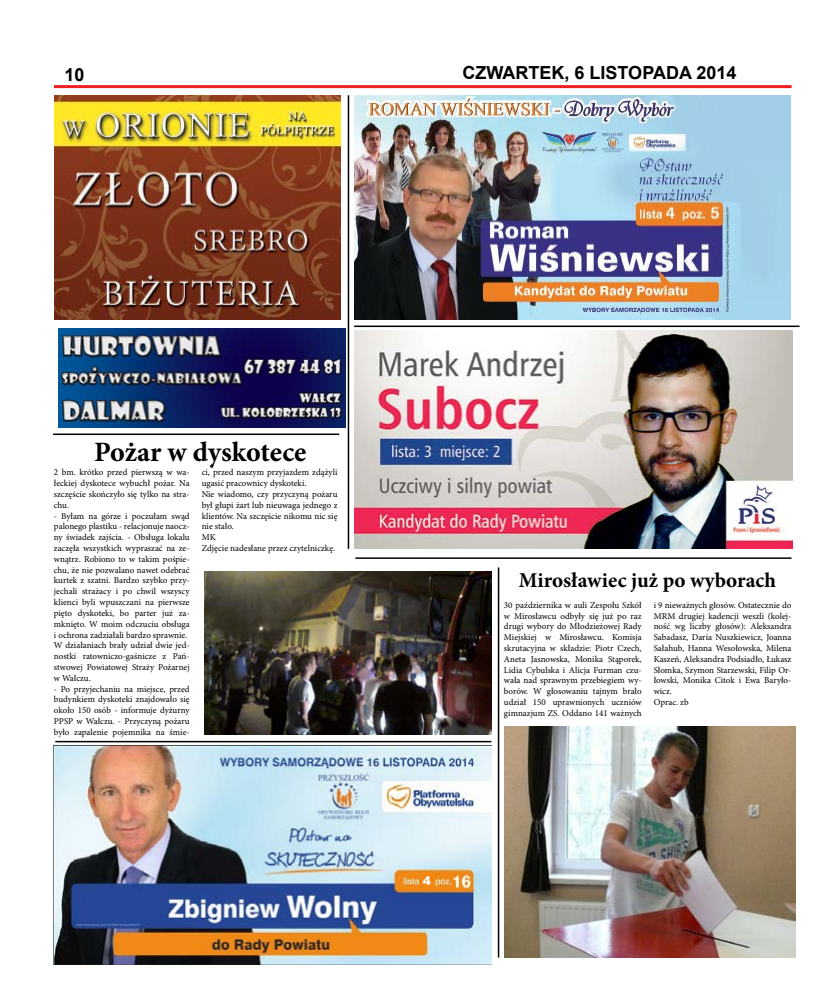
<style>
.page{position:relative;width:820px;height:993px;background:#fff}
.page>*{position:absolute;margin:0;border:0;box-sizing:border-box;transform-origin:0 0}
.t1{font:700 28px "Minion Pro";color:#000}
.t2{font:700 21.1px "Minion Pro";color:#000}
.t3{font:700 18px "Arial";color:#000}
.t4{font:900 12px "Arial";color:#fff}
.t5{font:9px/10.8px "Minion Pro";color:#000;text-align:justify}
</style>
<div class="page">
<hr style="left:54px;top:85px;width:737px;height:3px;background:#ed2124">
<hr style="left:354px;top:325px;width:445px;height:2px;background:#000">
<hr style="left:347px;top:95px;width:2px;height:453px;background:#000">
<hr style="left:53px;top:433px;width:286px;height:2px;background:#000">
<img style="left:354px;top:96px;width:436px;height:224px">
<img style="left:54px;top:96px;width:287px;height:224px">
<hr style="left:497px;top:567px;width:2px;height:390px;background:#000">
<hr style="left:355px;top:557px;width:436px;height:1px;background:#000">
<hr style="left:55px;top:740px;width:436px;height:2px;background:#000">
<img style="left:58px;top:328px;width:287px;height:100px">
<img style="left:504px;top:726px;width:291px;height:231px">
<img style="left:354px;top:330px;width:437px;height:218px">
<img style="left:54px;top:745px;width:437px;height:219px">
<img style="left:204px;top:571px;width:287px;height:163px">
<h3 class="t3" style="left:64px;top:63px;width:22px">10</h3>
<h3 class="t3" style="left:462px;top:61px;width:275px">CZWARTEK, 6 LISTOPADA 2014</h3>
<h1 class="t1" style="left:94px;top:432px;width:214px">Pożar w dyskotece</h1>
<p class="t5" style="left:54px;top:467px;width:137px">2 bm. krótko przed pierwszą w wa&shy;łeckiej dyskotece wybuchł pożar. Na szczęście skończyło się tylko na stra&shy;chu.</p>
<p class="t5" style="left:54px;top:510px;width:137px;text-align:left">- Byłam na górze i poczułam swąd palonego plastiku - relacjonuje naocz&shy;ny świadek zajścia. - Obsługa lokalu zaczęła wszystkich wypraszać na ze&shy;wnątrz. Robiono to w takim pośpie&shy;chu, że nie pozwalano nawet odebrać kurtek z szatni. Bardzo szybko przy&shy;jechali strażacy i po chwil wszyscy klienci byli wpuszczani na pierwsze pięto dyskoteki, bo parter już za&shy;mknięto. W moim odczuciu obsługa i ochrona zadziałali bardzo sprawnie.<br>W działaniach brały udział dwie jed&shy;nostki ratowniczo-gaśnicze z Pań&shy;stwowej Powiatowej Straży Pożarnej w Wałczu.</p>
<p class="t5" style="left:54px;top:683px;width:137px">- Po przyjechaniu na miejsce, przed budynkiem dyskoteki znajdowało się około 150 osób - informuje dyżurny PPSP w Wałczu. - Przyczyną pożaru było zapalenie pojemnika na śmie-</p>
<p class="t5" style="left:202px;top:467px;width:137px;text-align:left">ci, przed naszym przyjazdem zdążyli ugasić pracownicy dyskoteki.<br>Nie wiadomo, czy przyczyną pożaru był głupi żart lub nieuwaga jednego z klientów. Na szczęście nikomu nic się nie stało.<br>MK<br>Zdjęcie nadesłane przez czytelniczkę.</p>
<h3 class="t4" style="left:422px;top:871px;width:10px">4</h3>
<h2 class="t2" style="left:518px;top:565px;width:259px">Mirosławiec już po wyborach</h2>
<p class="t5" style="left:504px;top:599px;width:139px">30 października w auli Zespołu Szkół w Mirosławcu odbyły się już po raz drugi wybory do Młodzieżowej Rady Miejskiej w Mirosławcu. Komisja skrutacyjna w składzie: Piotr Czech, Aneta Jasnowska, Monika Stąporek, Lidia Cybulska i Alicja Furman czu&shy;wała nad sprawnym przebiegiem wy&shy;borów. W głosowaniu tajnym brało udział 150 uprawnionych uczniów gimnazjum ZS. Oddano 141 ważnych</p>
<p class="t5" style="left:653px;top:599px;width:139px;text-align:left">i 9 nieważnych głosów. Ostatecznie do<br>MRM drugiej kadencji weszli (kolej&shy;ność wg liczby głosów): Aleksandra<br>Sabadasz, Daria Nuszkiewicz, Joanna<br>Sałahub, Hanna Wesołowska, Milena<br>Kaszeń, Aleksandra Podsiadło, Łukasz<br>Słomka, Szymon Starzewski, Filip Or&shy;łowski, Monika Citok i Ewa Baryło&shy;wicz.<br>Oprac. zb</p>
</div>
